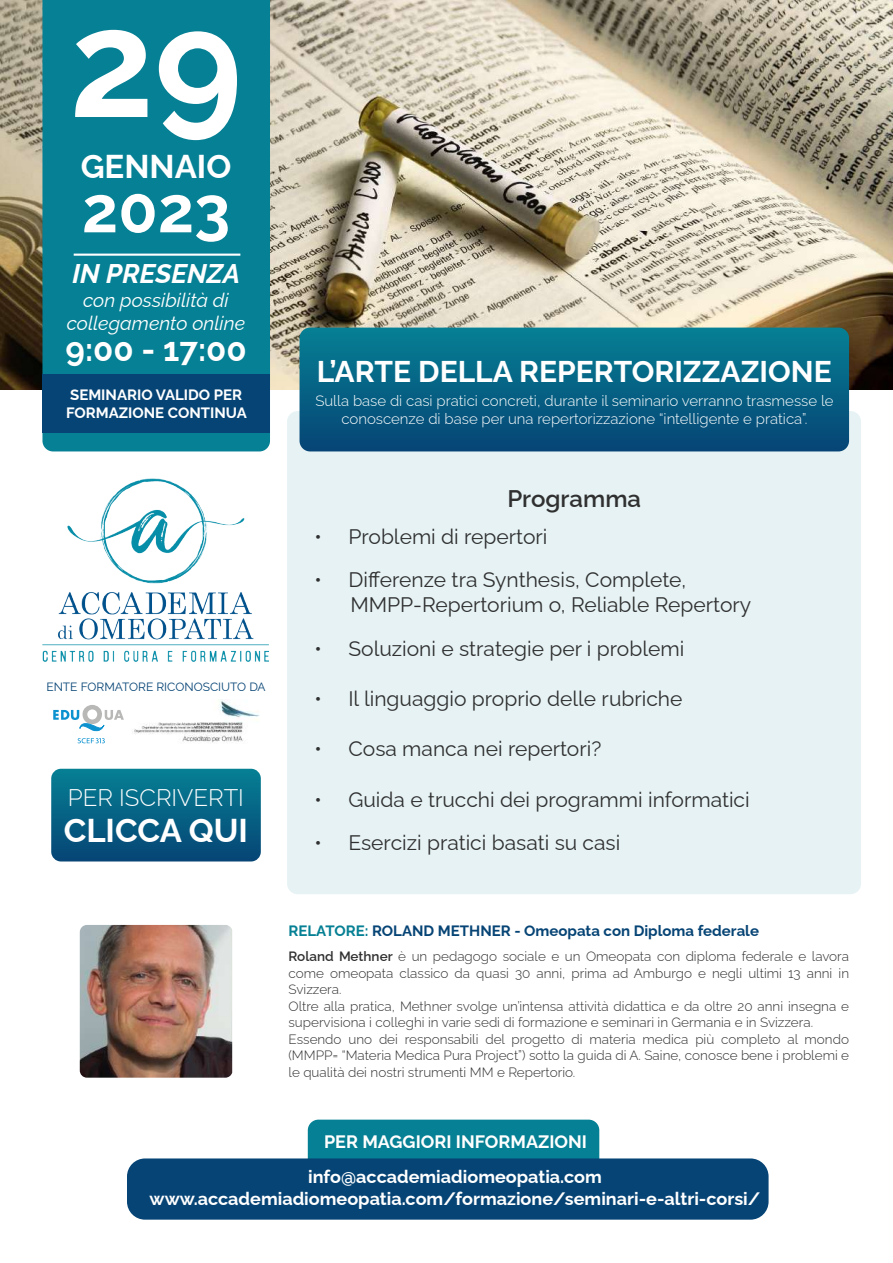
<style>
.page{position:relative;width:893px;height:1263px;background:#fff}
.page>*{position:absolute;margin:0;border:0;box-sizing:border-box;transform-origin:0 0}
.t1{font:700 150px "Raleway";color:#fff}
.t2{font:700 64.5px "Raleway";color:#fff}
.t3{font:700 33px "Raleway";color:#fff}
.t4{font:700 30px "Raleway";color:#fff}
.t5{font:italic 700 27px "Raleway";color:#fff}
.t6{font:300 24px "Raleway";color:#fff}
.t7{font:600 24px "Raleway";color:#303030}
.t8{font:21px/25.2px "Raleway";color:#303030}
.t9{font:italic 19.5px/23.4px "Raleway";color:#fff;text-align:center}
.t10{font:700 18px/35.5px "Raleway";color:#fff;text-align:center}
.t11{font:300 15px/18px "Raleway";color:#fff;text-align:center}
.t12{font:700 15px "Raleway";color:#064475}
.t13{font:700 15px/18px "Raleway";color:#fff}
.t14{font:300 13.5px/16.5px "Raleway";color:#303030}
.t15{font:12px "Raleway";color:#064475}
.s1{color:#068094}
.s2{font-weight:600}
</style>
<div class="page">
<div style="left:308px;top:1120px;width:291px;height:38px;background:#068094"></div>
<div style="left:127px;top:1158px;width:642px;height:62px;background:#064475;border-radius:18px"></div>
<img style="left:0;top:0;width:893px;height:389px">
<div style="left:287px;top:411px;width:574px;height:483px;background:#e6f2f4;border-radius:11px"></div>
<div style="left:42px;top:0;width:228px;height:437px;background:#068094"></div>
<svg style="left:300px;top:328px;width:549px;height:123px;background:#066284"></svg>
<img style="left:42px;top:437px;width:228px;height:225px">
<hr style="left:74px;top:254px;width:166px;height:2px;background:#fff">
<div style="left:42px;top:374px;width:228px;height:59px;background:#064475"></div>
<img style="left:80px;top:925px;width:152px;height:153px">
<svg style="left:51px;top:769px;width:210px;height:92px;background:#076385"></svg>
<svg style="left:53px;top:705px;width:71px;height:26px"></svg>
<svg style="left:78px;top:738px;width:27px;height:5px"></svg>
<img style="left:134px;top:699px;width:125px;height:44px">
<h1 class="t1" style="left:69px;top:-56px;width:174px">29</h1>
<h3 class="t3" style="left:81px;top:140px;width:152px">GENNAIO</h3>
<h2 class="t2" style="left:82px;top:158px;width:150px">2023</h2>
<h3 class="t5" style="left:72px;top:252px;width:169px">IN PRESENZA</h3>
<h3 class="t9" style="left:67px;top:286px;width:180px">con possibilità di collegamento online</h3>
<h3 class="t3" style="left:66px;top:323px;width:183px">9:00 - 17:00</h3>
<p class="t13" style="left:66px;top:384px;width:182px">SEMINARIO VALIDO PER<br>FORMAZIONE CONTINUA</p>
<p class="t15" style="left:46px;top:678px;width:221px">ENTE FORMATORE RICONOSCIUTO DA</p>
<h3 class="t6" style="left:68px;top:778px;width:177px">PER ISCRIVERTI</h3>
<h3 class="t3" style="left:64px;top:804px;width:186px">CLICCA QUI</h3>
<h3 class="t4" style="left:317px;top:347px;width:516px">L’ARTE DELLA REPERTORIZZAZIONE</h3>
<p class="t11" style="left:315px;top:390px;width:520px">Sulla base di casi pratici concreti, durante il seminario verranno trasmesse le conoscenze di base per una repertorizzazione “intelligente e pratica”.</p>
<h3 class="t7" style="left:507px;top:479px;width:135px">Programma</h3>
<h3 class="t8" style="left:314px;top:522px;width:235px">• Problemi di repertori</h3>
<h3 class="t8" style="left:350px;top:565px;width:402px;text-indent:-36px">• Differenze tra Synthesis, Complete,<br>MMPP-Repertorium o, Reliable Repertory</h3>
<h3 class="t8" style="left:314px;top:633px;width:371px">• Soluzioni e strategie per i problemi</h3>
<h3 class="t8" style="left:314px;top:684px;width:370px">• Il linguaggio proprio delle rubriche</h3>
<h3 class="t8" style="left:314px;top:734px;width:288px">• Cosa manca nei repertori?</h3>
<h3 class="t8" style="left:314px;top:784px;width:437px">• Guida e trucchi dei programmi informatici</h3>
<h3 class="t8" style="left:314px;top:828px;width:307px">• Esercizi pratici basati su casi</h3>
<p class="t12" style="left:288px;top:918px;width:472px"><span class="s1">RELATORE:</span> ROLAND METHNER - Omeopata con Diploma federale</p>
<p class="t14" style="left:288px;top:947px;width:562px"><span class="s2">Roland Methner</span> è un pedagogo sociale e un Omeopata con diploma federale e lavora come omeopata classico da quasi 30 anni, prima ad Amburgo e negli ultimi 13 anni in Svizzera.<br>Oltre alla pratica, Methner svolge un’intensa attività didattica e da oltre 20 anni insegna e supervisiona i colleghi in varie sedi di formazione e seminari in Germania e in Svizzera.<br>Essendo uno dei responsabili del progetto di materia medica più completo al mondo (MMPP= “Materia Medica Pura Project”) sotto la guida di A. Saine, conosce bene i problemi e le qualità dei nostri strumenti MM e Repertorio.</p>
<h3 class="t10" style="left:308px;top:1121px;width:295px">PER MAGGIORI INFORMAZIONI info@accademiadiomeopatia.com</h3>
<h3 class="t10" style="left:150px;top:1179px;width:612px">www.accademiadiomeopatia.com/formazione/seminari-e-altri-corsi/</h3>
</div>
